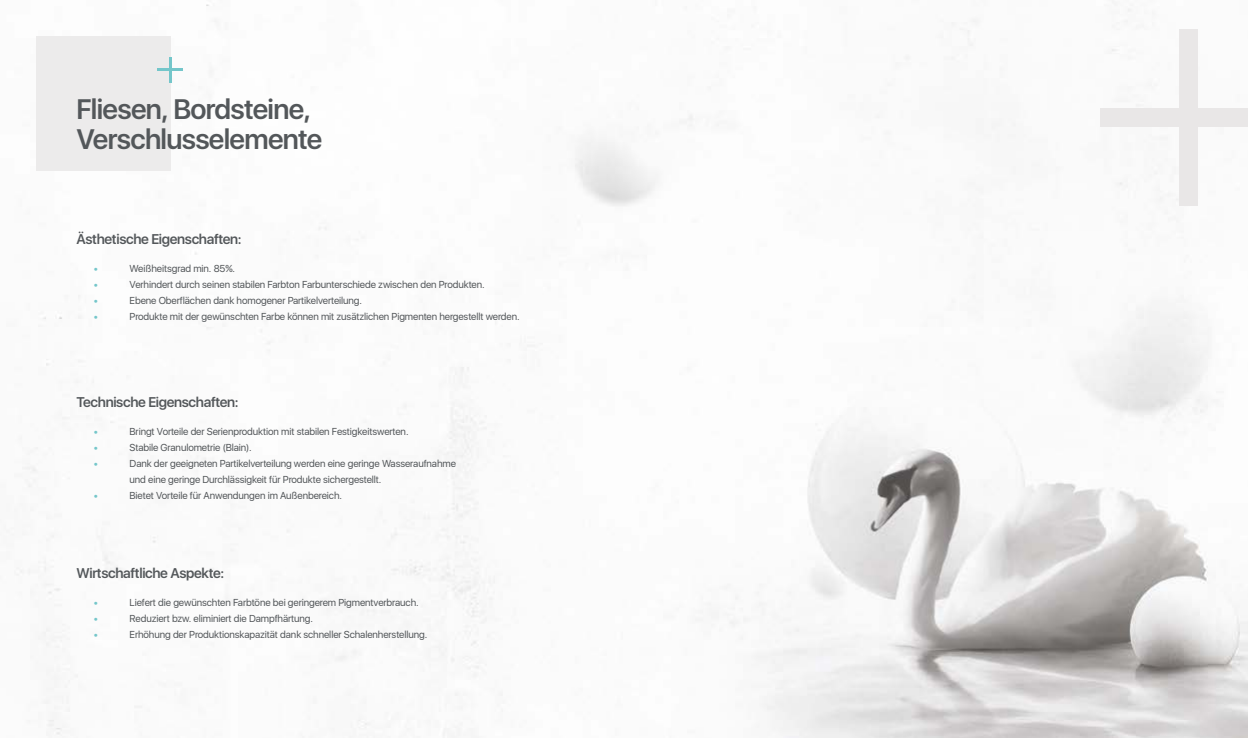
<style>
.page{position:relative;width:1248px;height:738px;background:#fff}
.page>*{position:absolute;margin:0;border:0;box-sizing:border-box;transform-origin:0 0}
.t1{font:600 28px/30px "SFUI Display";letter-spacing:-.025em;color:#53575a}
.t2{font:600 14px "SFUI Display";letter-spacing:-.025em;color:#53575a}
.t3{font:10px/16px "SFUI Display";letter-spacing:-.01em;color:#53575a}
.t4{font:10px "SFUI Display";color:#74c6ca}
</style>
<div class="page">
<img style="left:16px;top:0;width:1231px;height:737px">
<div style="left:36px;top:36px;width:134px;height:134px;background:#ecebeb"></div>
<div style="left:1179px;top:29px;width:18px;height:176px;background:#e9e7e7"></div>
<div style="left:1100px;top:108px;width:147px;height:19px;background:#e9e7e7"></div>
<hr style="left:169px;top:57px;width:2px;height:25px;background:#74c6ca">
<hr style="left:157px;top:68px;width:26px;height:3px;background:#74c6ca">
<h1 class="t1" style="left:76px;top:93px;width:247px">Fliesen, Bordsteine,<br>Verschlusselemente</h1>
<h2 class="t2" style="left:76px;top:228px;width:167px">Ästhetische Eigenschaften:</h2>
<p class="t4" style="left:94px;top:261px;width:6px">•</p>
<p class="t3" style="left:130px;top:260px;width:107px">Weißheitsgrad min. 85%.</p>
<p class="t4" style="left:94px;top:277px;width:6px">•</p>
<p class="t3" style="left:130px;top:276px;width:356px">Verhindert durch seinen stabilen Farbton Farbunterschiede zwischen den Produkten.</p>
<p class="t4" style="left:94px;top:293px;width:6px">•</p>
<p class="t3" style="left:130px;top:292px;width:234px">Ebene Oberflächen dank homogener Partikelverteilung.</p>
<p class="t4" style="left:94px;top:309px;width:6px">•</p>
<p class="t3" style="left:130px;top:308px;width:391px">Produkte mit der gewünschten Farbe können mit zusätzlichen Pigmenten hergestellt werden.</p>
<h2 class="t2" style="left:76px;top:391px;width:163px">Technische Eigenschaften:</h2>
<p class="t4" style="left:94px;top:424px;width:6px">•</p>
<p class="t3" style="left:130px;top:423px;width:280px">Bringt Vorteile der Serienproduktion mit stabilen Festigkeitswerten.</p>
<p class="t4" style="left:94px;top:440px;width:6px">•</p>
<p class="t3" style="left:130px;top:439px;width:124px">Stabile Granulometrie (Blain).</p>
<p class="t4" style="left:94px;top:456px;width:6px">•</p>
<p class="t3" style="left:130px;top:455px;width:328px">Dank der geeigneten Partikelverteilung werden eine geringe Wasseraufnahme und eine geringe Durchlässigkeit für Produkte sichergestellt.</p>
<p class="t4" style="left:94px;top:488px;width:6px">•</p>
<p class="t3" style="left:130px;top:487px;width:214px">Bietet Vorteile für Anwendungen im Außenbereich.</p>
<h2 class="t2" style="left:76px;top:562px;width:149px">Wirtschaftliche Aspekte:</h2>
<p class="t4" style="left:94px;top:594px;width:6px">•</p>
<p class="t3" style="left:130px;top:593px;width:290px">Liefert die gewünschten Farbtöne bei geringerem Pigmentverbrauch.</p>
<p class="t4" style="left:94px;top:610px;width:6px">•</p>
<p class="t3" style="left:130px;top:609px;width:185px">Reduziert bzw. eliminiert die Dampfhärtung.</p>
<p class="t4" style="left:94px;top:626px;width:6px">•</p>
<p class="t3" style="left:130px;top:625px;width:299px">Erhöhung der Produktionskapazität dank schneller Schalenherstellung.</p>
</div>
